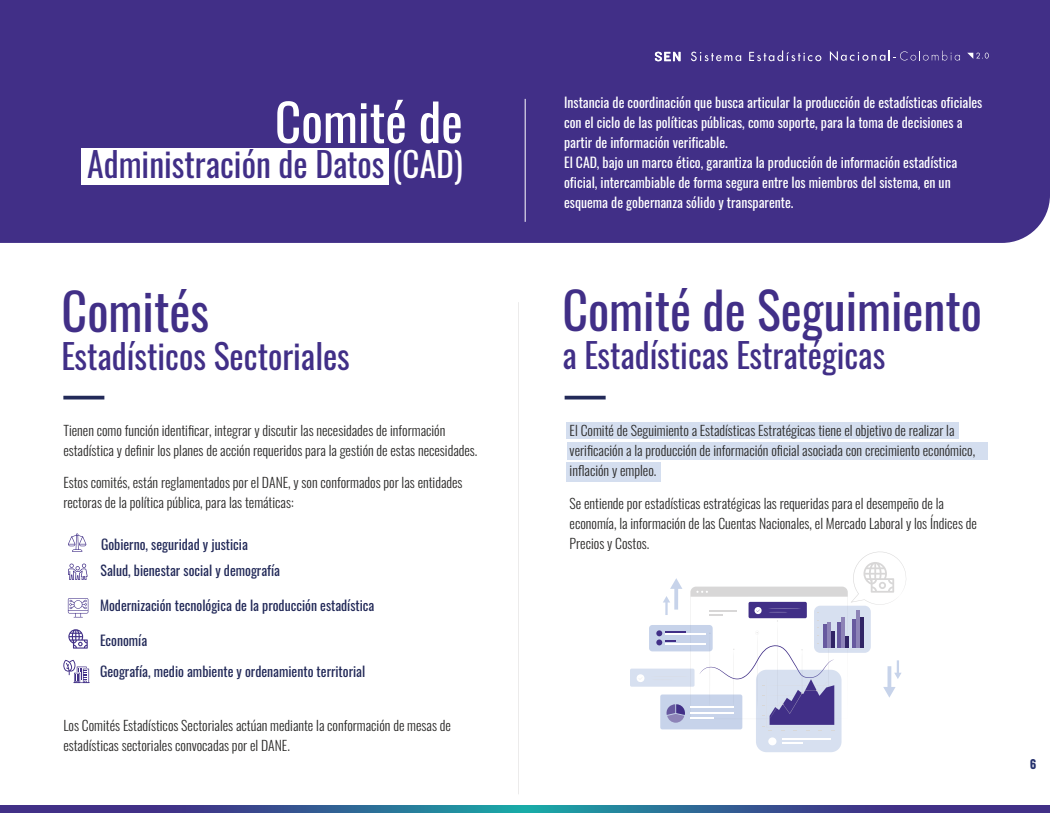
<style>
.page{position:relative;width:1050px;height:813px;background:#fff}
.page>*{position:absolute;margin:0;border:0;box-sizing:border-box;transform-origin:0 0}
.t1{font:51.25px "Oswald";color:#fff}
.t2{font:50px "Oswald";color:#412f87}
.t3{font:33.75px "Oswald";color:#412f87}
.t4{font:300 13.75px/20px "Oswald";color:#2b2a29}
.t5{font:13.75px/20px "Oswald";color:#fff}
.t6{font:13.75px/26.2px "Oswald";color:#232a59}
.t7{font:700 13.75px "Barlow Condensed";color:#26326e}
.s1{color:#fff}
</style>
<div class="page">
<div style="left:0;top:0;width:1050px;height:243px;background:#412f87"></div>
<svg style="left:691px;top:52px;width:50px;height:9px"></svg>
<svg style="left:749px;top:50px;width:72px;height:11px"></svg>
<svg style="left:967px;top:53px;width:22px;height:6px"></svg>
<svg style="left:830px;top:50px;width:130px;height:11px"></svg>
<svg style="left:655px;top:52px;width:26px;height:9px"></svg>
<svg style="left:68px;top:629px;width:20px;height:19px"></svg>
<svg style="left:68px;top:598px;width:20px;height:19px"></svg>
<svg style="left:63px;top:659px;width:27px;height:24px"></svg>
<svg style="left:68px;top:533px;width:18px;height:18px"></svg>
<svg style="left:68px;top:563px;width:20px;height:17px"></svg>
<div style="left:567px;top:422px;width:392px;height:17px;background:#d4deef"></div>
<div style="left:567px;top:442px;width:421px;height:17px;background:#d4deef"></div>
<div style="left:567px;top:462px;width:94px;height:19px;background:#d4deef"></div>
<div style="left:81px;top:148px;width:308px;height:36px;background:#fff"></div>
<div style="left:630px;top:668px;width:65px;height:18px;background:#d7e0f0;border-radius:2px"></div>
<svg style="left:636px;top:674px;width:9px;height:8px"></svg>
<div style="left:649px;top:625px;width:64px;height:26px;background:#c7d3ea;border-radius:3px"></div>
<div style="left:756px;top:669px;width:86px;height:83px;background:#d7e0f0;border-radius:11px"></div>
<div style="left:768px;top:737px;width:8px;height:8px;background:#fff;border-radius:50%"></div>
<hr style="left:783px;top:738px;width:48px;height:2px;background:#fff">
<svg style="left:783px;top:742px;width:20px;height:1px"></svg>
<svg style="left:652px;top:551px;width:254px;height:180px"></svg>
<hr style="left:63px;top:396px;width:41px;height:3px;background:#232a59">
<hr style="left:565px;top:396px;width:41px;height:3px;background:#232a59">
<hr style="left:518px;top:302px;width:1px;height:492px;background:#d8d7d7">
<hr style="left:525px;top:99px;width:1px;height:123px;background:#fff">
<svg style="left:0;top:805px;width:1050px;height:7px;background:#345691"></svg>
<h1 class="t1" style="left:275px;top:87px;width:189px">Comité de</h1>
<h3 class="t3" style="left:87px;top:141px;width:377px">Administración de Datos <span class="s1">(CAD)</span></h3>
<h2 class="t2" style="left:62px;top:277px;width:149px">Comités</h2>
<h3 class="t3" style="left:62px;top:333px;width:290px">Estadísticos Sectoriales</h3>
<p class="t4" style="left:63px;top:418px;width:416px">Tienen como función identificar, integrar y discutir las necesidades de información estadística y definir los planes de acción requeridos para la gestión de estas necesidades.</p>
<p class="t4" style="left:63px;top:471px;width:401px">Estos comités, están reglamentados por el DANE, y son conformados por las entidades rectoras de la política pública, para las temáticas:</p>
<p class="t6" style="left:101px;top:531px;width:181px">Gobierno, seguridad y justicia<br>Salud, bienestar social y demografía</p>
<p class="t6" style="left:100px;top:592px;width:276px">Modernización tecnológica de la producción estadística</p>
<p class="t6" style="left:100px;top:627px;width:49px">Economía</p>
<p class="t6" style="left:100px;top:658px;width:267px">Geografía, medio ambiente y ordenamiento territorial</p>
<p class="t4" style="left:63px;top:713px;width:389px">Los Comités Estadísticos Sectoriales actúan mediante la conformación de mesas de estadísticas sectoriales convocadas por el DANE.</p>
<p class="t5" style="left:564px;top:92px;width:420px">Instancia de coordinación que busca articular la producción de estadísticas oficiales con el ciclo de las políticas públicas, como soporte, para la toma de decisiones a partir de información verificable.<br>El CAD, bajo un marco ético, garantiza la producción de información estadística oficial, intercambiable de forma segura entre los miembros del sistema, en un esquema de gobernanza sólido y transparente.</p>
<h2 class="t2" style="left:562px;top:276px;width:421px">Comité de Seguimiento</h2>
<h3 class="t3" style="left:562px;top:332px;width:324px">a Estadísticas Estratégicas</h3>
<p class="t4" style="left:570px;top:419px;width:407px">El Comité de Seguimiento a Estadísticas Estratégicas tiene el objetivo de realizar la verificación a la producción de información oficial asociada con crecimiento económico, inflación y empleo.</p>
<p class="t4" style="left:570px;top:491px;width:409px">Se entiende por estadísticas estratégicas las requeridas para el desempeño de la economía, la información de las Cuentas Nacionales, el Mercado Laboral y los Índices de<br>Precios y Costos.</p>
<p class="t7" style="left:1030px;top:753px;width:8px">6</p>
</div>
